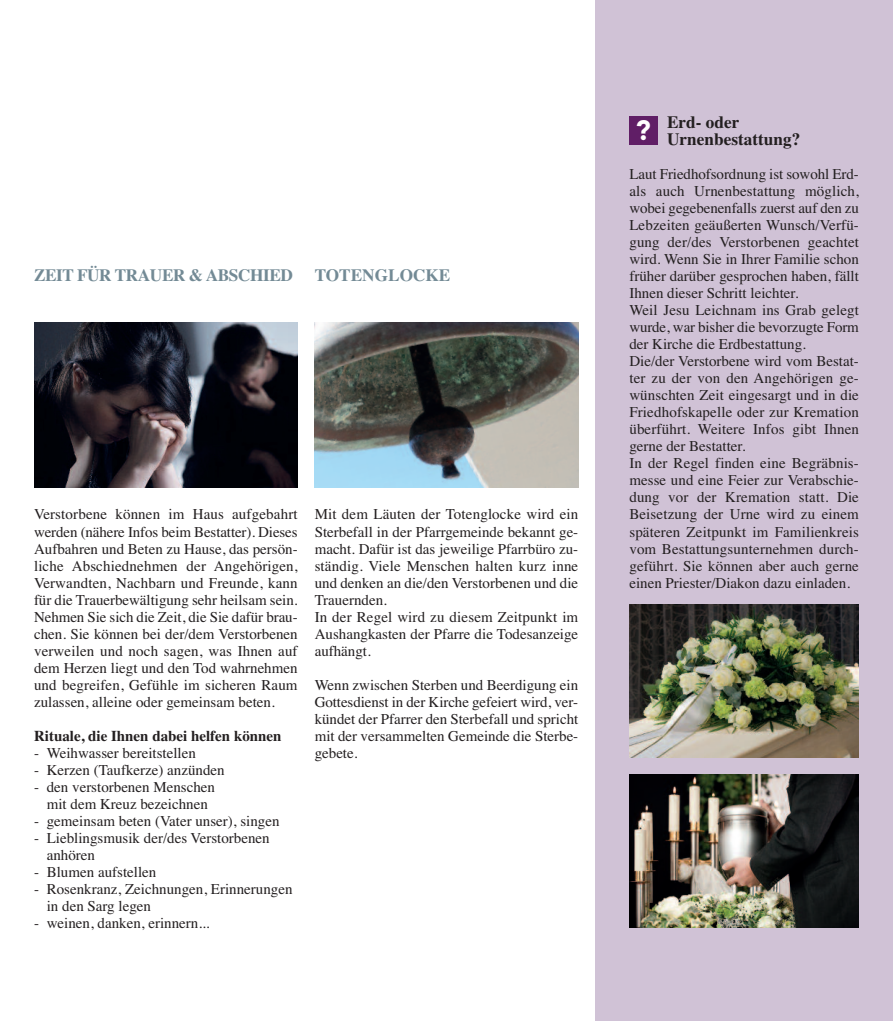
<style>
.page{position:relative;width:893px;height:1021px;background:#fff}
.page>*{position:absolute;margin:0;border:0;box-sizing:border-box;transform-origin:0 0}
.t1{font:900 27.6px "Avenir";color:#fff}
.t2{font:700 17.25px/17px "Times";color:#231f20}
.t3{font:700 17.25px "Times";letter-spacing:-.025em;color:#738a95}
.t4{font:700 17.25px "Times";color:#738a95}
.t5{font:15px/17.1px "Times";color:#231f20}
.t6{font:700 15px "Times";color:#231f20}
</style>
<div class="page">
<div style="left:595px;top:0;width:298px;height:1020px;background:#d0c2d6"></div>
<img style="left:315px;top:322px;width:263px;height:165px">
<img style="left:34px;top:322px;width:264px;height:165px">
<div style="left:629px;top:116px;width:29px;height:29px;background:#601e66"></div>
<img style="left:629px;top:604px;width:230px;height:153px">
<img style="left:629px;top:774px;width:230px;height:153px">
<p class="t3" style="left:34px;top:265px;width:260px">ZEIT FÜR TRAUER &amp; ABSCHIED</p>
<p class="t4" style="left:315px;top:265px;width:137px">TOTENGLOCKE</p>
<p class="t5" style="left:34px;top:505px;width:265px;text-align:justify">Verstorbene können im Haus aufgebahrt werden (nähere Infos beim Bestatter). Dieses Aufbahren und Beten zu Hause, das persön&shy;liche Abschiednehmen der Angehörigen, Verwandten, Nachbarn und Freunde, kann für die Trauerbewältigung sehr heilsam sein.<br>Nehmen Sie sich die Zeit, die Sie dafür brau&shy;chen. Sie können bei der/dem Verstorbenen verweilen und noch sagen, was Ihnen auf dem Herzen liegt und den Tod wahrnehmen und begreifen, Gefühle im sicheren Raum zulassen, alleine oder gemeinsam beten.</p>
<p class="t6" style="left:34px;top:727px;width:249px">Rituale, die Ihnen dabei helfen können</p>
<p class="t5" style="left:34px;top:744px;width:163px">- Weihwasser bereitstellen</p>
<p class="t5" style="left:34px;top:761px;width:192px">- Kerzen (Taufkerze) anzünden</p>
<p class="t5" style="left:34px;top:778px;width:183px;text-align:center">- den verstorbenen Menschen mit dem Kreuz bezeichnen</p>
<p class="t5" style="left:34px;top:812px;width:247px">- gemeinsam beten (Vater unser), singen</p>
<p class="t5" style="left:47px;top:829px;width:225px;text-indent:-13px">- Lieblingsmusik der/des Verstorbenen anhören</p>
<p class="t5" style="left:34px;top:863px;width:124px">- Blumen aufstellen</p>
<p class="t5" style="left:47px;top:880px;width:247px;text-indent:-13px">- Rosenkranz, Zeichnungen, Erinnerungen in den Sarg legen</p>
<p class="t5" style="left:34px;top:914px;width:177px">- weinen, danken, erinnern...</p>
<p class="t5" style="left:315px;top:505px;width:265px">Mit dem Läuten der Totenglocke wird ein Sterbefall in der Pfarrgemeinde bekannt ge&shy;macht. Dafür ist das jeweilige Pfarrbüro zu&shy;ständig. Viele Menschen halten kurz inne und denken an die/den Verstorbenen und die Trauernden.<br>In der Regel wird zu diesem Zeitpunkt im Aushangkasten der Pfarre die Todesanzeige aufhängt.</p>
<p class="t5" style="left:315px;top:676px;width:265px;text-align:justify">Wenn zwischen Sterben und Beerdigung ein Gottesdienst in der Kirche gefeiert wird, ver&shy;kündet der Pfarrer den Sterbefall und spricht mit der versammelten Gemeinde die Sterbe&shy;gebete.</p>
<p class="t2" style="left:667px;top:113px;width:135px">Erd- oder<br>Urnenbestattung?</p>
<p class="t5" style="left:629px;top:165px;width:231px">Laut Friedhofsordnung ist sowohl Erd&shy;als auch Urnenbestattung möglich, wobei gegebenenfalls zuerst auf den zu Lebzeiten geäußerten Wunsch/Verfü&shy;gung der/des Verstorbenen geachtet wird. Wenn Sie in Ihrer Familie schon früher darüber gesprochen haben, fällt Ihnen dieser Schritt leichter.<br>Weil Jesu Leichnam ins Grab gelegt wurde, war bisher die bevorzugte Form der Kirche die Erdbestattung.<br>Die/der Verstorbene wird vom Bestat&shy;ter zu der von den Angehörigen ge&shy;wünschten Zeit eingesargt und in die Friedhofskapelle oder zur Kremation überführt. Weitere Infos gibt Ihnen gerne der Bestatter.<br>In der Regel finden eine Begräbnis&shy;messe und eine Feier zur Verabschie&shy;dung vor der Kremation statt. Die Beisetzung der Urne wird zu einem späteren Zeitpunkt im Familienkreis vom Bestattungsunternehmen durch&shy;geführt. Sie können aber auch gerne einen Priester/Diakon dazu einladen.</p>
<h1 class="t1" style="left:635px;top:107px;width:17px">?</h1>
</div>
